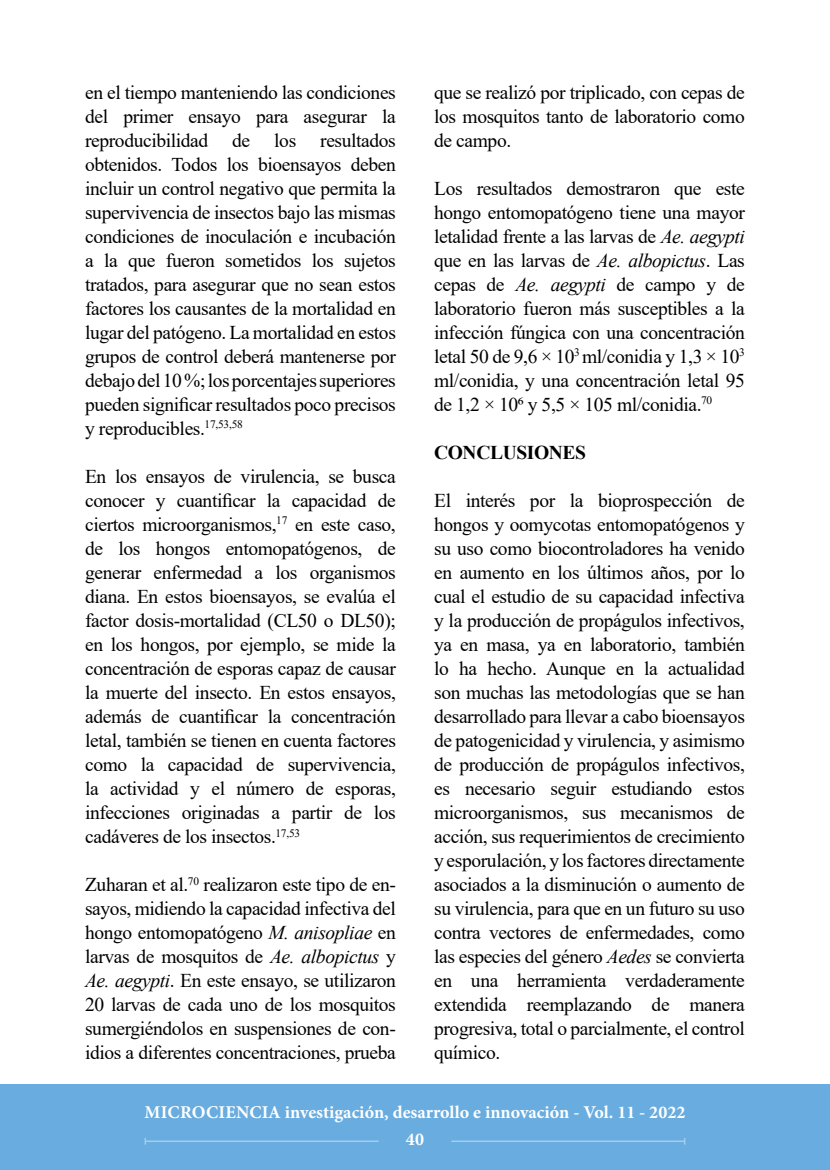
<style>
.page{position:relative;width:830px;height:1170px;background:#fff}
.page>*{position:absolute;margin:0;border:0;box-sizing:border-box;transform-origin:0 0}
.t1{font:19.5px/24px "Times New Roman";letter-spacing:-.02em;color:#000;text-align:justify}
.t2{font:700 19.5px "Times New Roman";letter-spacing:-.02em;color:#000}
.t3{font:700 18px "Minion Pro";color:#fff}
.s1{font-style:italic}
</style>
<div class="page">
<div style="left:0;top:1084px;width:829px;height:85px;background:#69acdf"></div>
<hr style="left:145px;top:1140px;width:233px;height:1px;background:#a3ccee">
<hr style="left:451px;top:1140px;width:233px;height:1px;background:#a3ccee">
<p class="t1" style="left:85px;top:79px;width:312px">en el tiempo manteniendo las condiciones del primer ensayo para asegurar la reproducibilidad de los resultados obtenidos. Todos los bioensayos deben incluir un control negativo que permita la supervivencia de insectos bajo las mismas condiciones de inoculación e incubación a la que fueron sometidos los sujetos tratados, para asegurar que no sean estos factores los causantes de la mortalidad en lugar del patógeno. La mortalidad en estos grupos de control deberá mantenerse por debajo del 10%; los porcentajes superiores pueden significar resultados poco precisos y reproducibles.<sup>17,53,58</sup></p>
<p class="t1" style="left:85px;top:463px;width:312px">En los ensayos de virulencia, se busca conocer y cuantificar la capacidad de ciertos microorganismos,<sup>17</sup> en este caso, de los hongos entomopatógenos, de generar enfermedad a los organismos diana. En estos bioensayos, se evalúa el factor dosis-mortalidad (CL50 o DL50); en los hongos, por ejemplo, se mide la concentración de esporas capaz de causar la muerte del insecto. En estos ensayos, además de cuantificar la concentración letal, también se tienen en cuenta factores como la capacidad de supervivencia, la actividad y el número de esporas, infecciones originadas a partir de los cadáveres de los insectos.<sup>17,53</sup></p>
<p class="t1" style="left:85px;top:871px;width:312px">Zuharan et al.<sup>70</sup> realizaron este tipo de en&shy;sayos, midiendo la capacidad infectiva del hongo entomopatógeno <span class="s1">M. anisopliae</span> en larvas de mosquitos de <span class="s1">Ae. albopictus</span> y <span class="s1">Ae. aegypti</span>. En este ensayo, se utilizaron 20 larvas de cada uno de los mosquitos sumergiéndolos en suspensiones de con&shy;idios a diferentes concentraciones, prueba</p>
<p class="t1" style="left:434px;top:79px;width:312px">que se realizó por triplicado, con cepas de los mosquitos tanto de laboratorio como de campo.</p>
<p class="t1" style="left:434px;top:175px;width:312px">Los resultados demostraron que este hongo entomopatógeno tiene una mayor letalidad frente a las larvas de <span class="s1">Ae. aegypti </span>que en las larvas de <span class="s1">Ae. albopictus</span>. Las cepas de <span class="s1">Ae. aegypti</span> de campo y de laboratorio fueron más susceptibles a la infección fúngica con una concentración letal 50 de 9,6 × 10<sup>3</sup> ml/conidia y 1,3 × 10<sup>3 </sup>ml/conidia, y una concentración letal 95 de 1,2 × 10⁶ y 5,5 × 105 ml/conidia.<sup>70</sup></p>
<p class="t2" style="left:434px;top:438px;width:153px">CONCLUSIONES</p>
<p class="t1" style="left:434px;top:487px;width:312px">El interés por la bioprospección de hongos y oomycotas entomopatógenos y su uso como biocontroladores ha venido en aumento en los últimos años, por lo cual el estudio de su capacidad infectiva y la producción de propágulos infectivos, ya en masa, ya en laboratorio, también lo ha hecho. Aunque en la actualidad son muchas las metodologías que se han desarrollado para llevar a cabo bioensayos de patogenicidad y virulencia, y asimismo de producción de propágulos infectivos, es necesario seguir estudiando estos microorganismos, sus mecanismos de acción, sus requerimientos de crecimiento y esporulación, y los factores directamente asociados a la disminución o aumento de su virulencia, para que en un futuro su uso contra vectores de enfermedades, como las especies del género <span class="s1">Aedes</span> se convierta en una herramienta verdaderamente extendida reemplazando de manera progresiva, total o parcialmente, el control químico.</p>
<p class="t3" style="left:145px;top:1099px;width:542px">MICROCIENCIA investigación, desarrollo e innovación - Vol. 11 - 2022</p>
<p class="t3" style="left:406px;top:1126px;width:19px">40</p>
</div>
